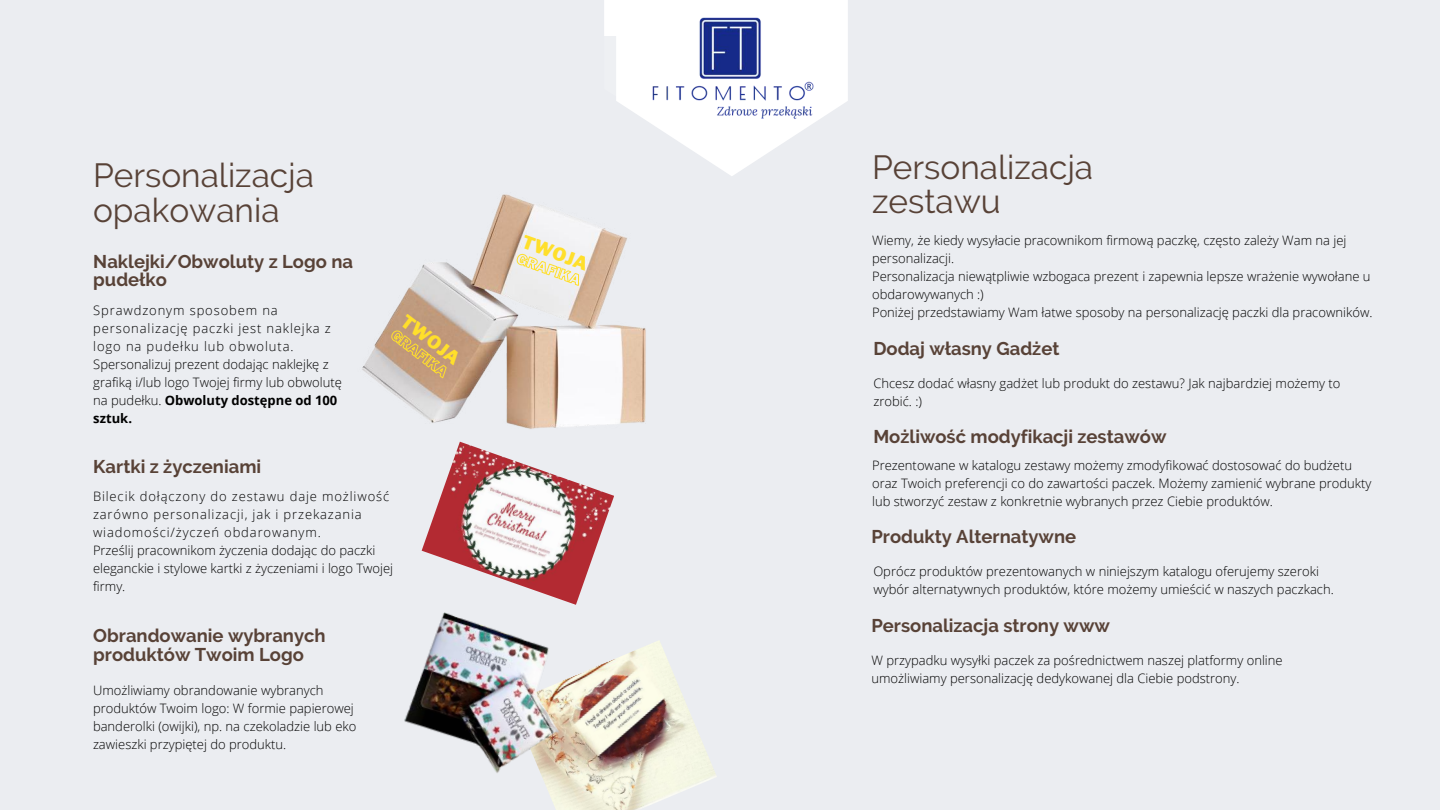
<style>
.page{position:relative;width:1440px;height:810px;background:#ebedf1}
.page>*{position:absolute;margin:0;border:0;box-sizing:border-box;transform-origin:0 0}
.t1{font:33.4px/34.5px "Raleway";color:#584237}
.t2{font:700 18.4px/18.8px "Raleway";color:#584237}
.t3{font:900 17.9px "Libre Franklin";color:#ffdf2b}
.t4{font:300 13px/18px "Open Sans";color:#000}
.t5{font:300 13px/18px "Open Sans";letter-spacing:.065em;color:#000}
.s1{font-weight:700}
</style>
<div class="page">
<div style="left:616px;top:0;width:232px;height:176px;background:linear-gradient(to right,#f2f4f6,#f2f3f6)"></div>
<img style="left:649px;top:0;width:166px;height:149px">
<img style="left:362px;top:194px;width:284px;height:235px">
<svg style="left:515px;top:252px;width:68px;height:34px"></svg>
<svg style="left:389px;top:328px;width:61px;height:51px;background:#c8a378"></svg>
<img style="left:422px;top:442px;width:192px;height:125px">
<img style="left:614px;top:641px;width:102px;height:169px">
<img style="left:404px;top:567px;width:210px;height:243px">
<h1 class="t1" style="left:93px;top:158px;width:223px">Personalizacja opakowania</h1>
<h2 class="t2" style="left:93px;top:252px;width:261px">Naklejki/Obwoluty z Logo na pudełko</h2>
<p class="t5" style="left:93px;top:301px;width:250px">Sprawdzonym sposobem na personalizację paczki jest naklejka z logo na pudełku lub obwoluta.<br>Spersonalizuj prezent dodając naklejkę z grafiką i/lub logo Twojej firmy lub obwolutę na pudełku. <span class="s1">Obwoluty dostępne od 100 sztuk.</span></p>
<h2 class="t2" style="left:93px;top:457px;width:169px">Kartki z życzeniami</h2>
<h3 class="t3" style="left:410px;top:310px;width:70px;rotate:38deg">TWOJA</h3>
<p class="t5" style="left:93px;top:487px;width:302px">Bilecik dołączony do zestawu daje możliwość zarówno personalizacji, jak i przekazania wiadomości/życzeń obdarowanym.<br>Prześlij pracownikom życzenia dodając do paczki eleganckie i stylowe kartki z życzeniami i logo Twojej firmy.</p>
<h2 class="t2" style="left:93px;top:626px;width:234px">Obrandowanie wybranych produktów Twoim Logo</h2>
<p class="t4" style="left:93px;top:681px;width:265px">Umożliwiamy obrandowanie wybranych produktów Twoim logo: W formie papierowej banderolki (owijki), np. na czekoladzie lub eko zawieszki przypiętej do produktu.</p>
<h3 class="t3" style="left:526px;top:231px;width:70px;rotate:20deg">TWOJA</h3>
<h1 class="t1" style="left:872px;top:150px;width:223px">Personalizacja zestawu</h1>
<p class="t4" style="left:872px;top:231px;width:502px">Wiemy, że kiedy wysyłacie pracownikom firmową paczkę, często zależy Wam na jej personalizacji.<br>Personalizacja niewątpliwie wzbogaca prezent i zapewnia lepsze wrażenie wywołane u obdarowywanych :)<br>Poniżej przedstawiamy Wam łatwe sposoby na personalizację paczki dla pracowników.</p>
<h2 class="t2" style="left:873px;top:339px;width:188px">Dodaj własny Gadżet</h2>
<p class="t4" style="left:873px;top:374px;width:469px">Chcesz dodać własny gadżet lub produkt do zestawu? Jak najbardziej możemy to zrobić. :)</p>
<h2 class="t2" style="left:873px;top:427px;width:295px">Możliwość modyfikacji zestawów</h2>
<p class="t4" style="left:872px;top:456px;width:501px">Prezentowane w katalogu zestawy możemy zmodyfikować dostosować do budżetu oraz Twoich preferencji co do zawartości paczek. Możemy zamienić wybrane produkty lub stworzyć zestaw z konkretnie wybranych przez Ciebie produktów.</p>
<h2 class="t2" style="left:871px;top:527px;width:206px">Produkty Alternatywne</h2>
<p class="t4" style="left:873px;top:562px;width:462px">Oprócz produktów prezentowanych w niniejszym katalogu oferujemy szeroki wybór alternatywnych produktów, które możemy umieścić w naszych paczkach.</p>
<h2 class="t2" style="left:871px;top:616px;width:240px">Personalizacja strony www</h2>
<p class="t4" style="left:871px;top:651px;width:413px">W przypadku wysyłki paczek za pośrednictwem naszej platformy online umożliwiamy personalizację dedykowanej dla Ciebie podstrony.</p>
</div>
